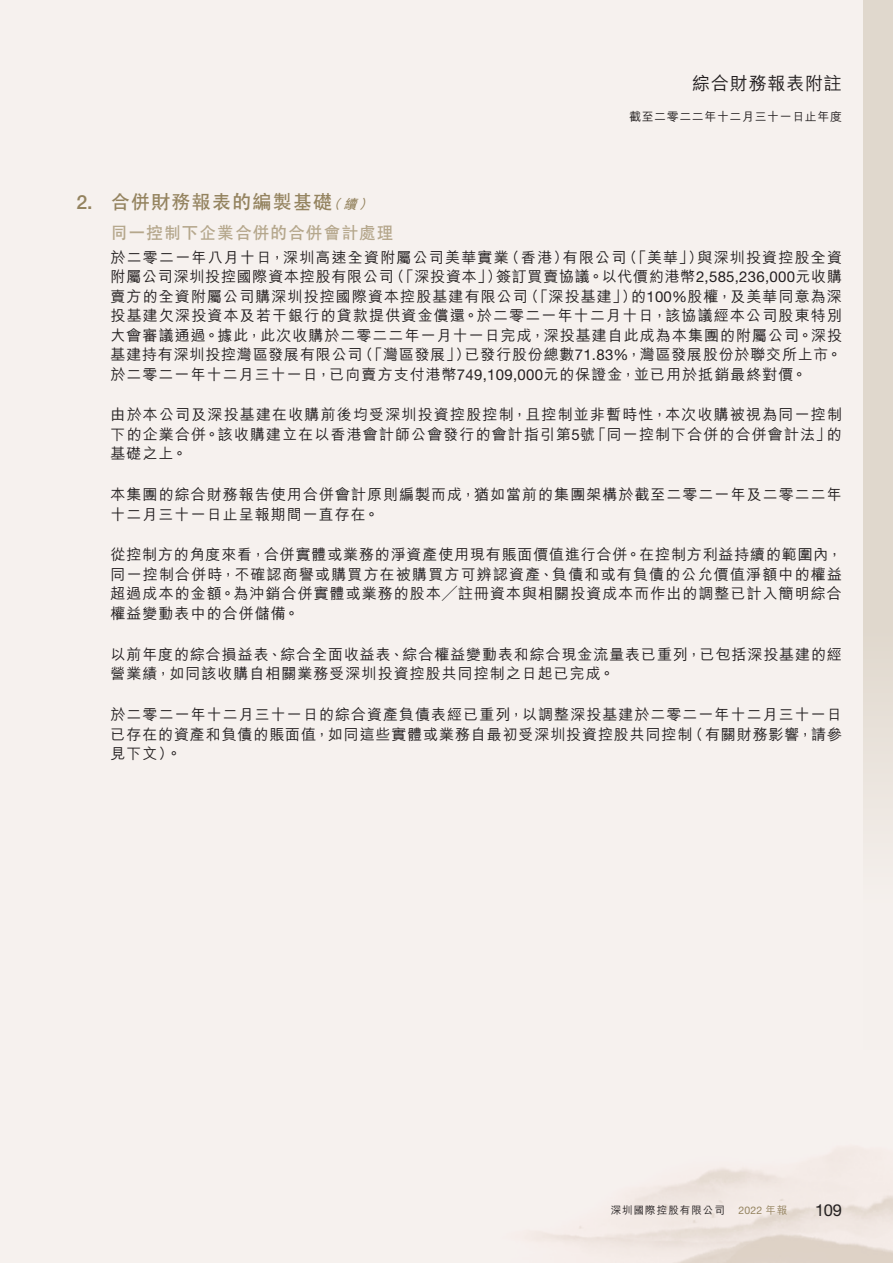
<style>
.page{position:relative;width:893px;height:1263px;background:#f6f1ee}
.page>*{position:absolute;margin:0;border:0;box-sizing:border-box;transform-origin:0 0}
.Heading_1{font:700 19.5px "C Hei 2 HK";letter-spacing:.04em;color:#94835f}
.t1{font:500 18px "M Hei HK";letter-spacing:.045em;color:#231f20}
.Heading_2{font:700 17.25px "C Hei 2 HK";letter-spacing:.03em;color:#b5a78c}
.t2{font:16.5px "Helvetica Neue LT Std";color:#231f20}
.Body_Text{font:500 15px/19.5px "M Hei HK";letter-spacing:.07em;color:#231f20;text-align:justify}
.t3{font:500 12px "M Hei HK";letter-spacing:.045em;color:#231f20}
.t4{font:500 10.5px "M Hei HK";letter-spacing:.1em;color:#231f20}
.t5{font:10.5px "Helvetica Neue LT Std";color:#94835f}
.s1{font-family:"Helvetica Neue LT Std";font-weight:500}
.s2{font-style:italic;font-size:13.5px}
.s3{font-family:"Helvetica Neue LT Std";font-weight:400}
.s4{font-family:"M Hei HK";font-weight:500}
</style>
<div class="page">
<div style="left:863px;top:0;width:30px;height:1050px;background:linear-gradient(to bottom,#dad1c3,#f2ece8)"></div>
<p class="t1" style="left:692px;top:70px;width:151px">綜合財務報表附註</p>
<p class="t3" style="left:629px;top:108px;width:214px">截至二零二二年十二月三十一日止年度</p>
<p class="Heading_1" style="left:77px;top:192px;width:301px"><span class="s1">2.</span> 合併財務報表的編製基礎<span class="s2">（續）</span></p>
<p class="Heading_2" style="left:111px;top:224px;width:285px">同一控制下企業合併的合併會計處理</p>
<p class="Body_Text" style="left:111px;top:246px;width:733px">於二零二一年八月十日，深圳高速全資附屬公司美華實業（香港）有限公司（「美華」）與深圳投資控股全資附屬公司深圳投控國際資本控股有限公司（「深投資本」）簽訂買賣協議。以代價約港幣<span class="s3">2,585,236,000</span>元收購賣方的全資附屬公司購深圳投控國際資本控股基建有限公司（「深投基建」）的<span class="s3">100%</span>股權，及美華同意為深投基建欠深投資本及若干銀行的貸款提供資金償還。於二零二一年十二月十日，該協議經本公司股東特別大會審議通過。據此，此次收購於二零二二年一月十一日完成，深投基建自此成為本集團的附屬公司。深投基建持有深圳投控灣區發展有限公司（「灣區發展」）已發行股份總數<span class="s3">71.83%</span>，灣區發展股份於聯交所上市。於二零二一年十二月三十一日，已向賣方支付港幣<span class="s3">749,109,000</span>元的保證金，並已用於抵銷最終對價。</p>
<p class="Body_Text" style="left:111px;top:404px;width:733px">由於本公司及深投基建在收購前後均受深圳投資控股控制，且控制並非暫時性，本次收購被視為同一控制下的企業合併。該收購建立在以香港會計師公會發行的會計指引第<span class="s3">5</span>號「同一控制下合併的合併會計法」的基礎之上。</p>
<p class="Body_Text" style="left:111px;top:484px;width:733px">本集團的綜合財務報告使用合併會計原則編製而成，猶如當前的集團架構於截至二零二一年及二零二二年十二月三十一日止呈報期間一直存在。</p>
<p class="Body_Text" style="left:111px;top:544px;width:733px">從控制方的角度來看，合併實體或業務的淨資產使用現有賬面價值進行合併。在控制方利益持續的範圍內，同一控制合併時，不確認商譽或購買方在被購買方可辨認資產、負債和或有負債的公允價值淨額中的權益超過成本的金額。為沖銷合併實體或業務的股本╱註冊資本與相關投資成本而作出的調整已計入簡明綜合權益變動表中的合併儲備。</p>
<p class="Body_Text" style="left:111px;top:643px;width:733px">以前年度的綜合損益表、綜合全面收益表、綜合權益變動表和綜合現金流量表已重列，已包括深投基建的經營業績，如同該收購自相關業務受深圳投資控股共同控制之日起已完成。</p>
<p class="Body_Text" style="left:111px;top:703px;width:733px">於二零二一年十二月三十一日的綜合資產負債表經已重列，以調整深投基建於二零二一年十二月三十一日已存在的資產和負債的賬面值，如同這些實體或業務自最初受深圳投資控股共同控制（有關財務影響，請參見下文）。</p>
<p class="t4" style="left:611px;top:1202px;width:116px">深圳國際控股有限公司</p>
<p class="t5" style="left:739px;top:1204px;width:50px">2022 <span class="s4">年報</span></p>
<p class="t2" style="left:815px;top:1200px;width:28px">109</p>
</div>
